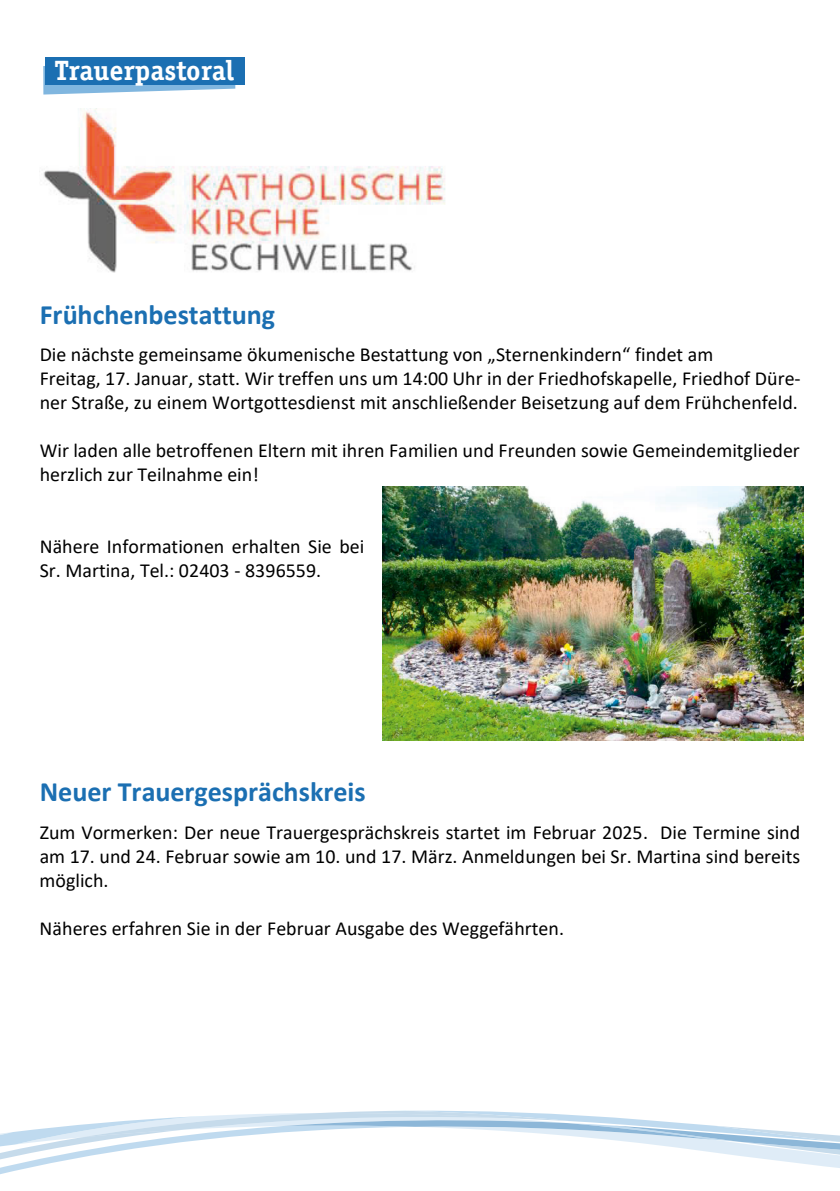
<style>
.page{position:relative;width:840px;height:1191px;background:#fff}
.page>*{position:absolute;margin:0;border:0;box-sizing:border-box;transform-origin:0 0}
.t1{font:700 28px "Calibri";color:#1b6fb2}
.t2{font:700 28px "Officina Serif";color:#fff}
.t3{font:20px/24px "Calibri";color:#000}
</style>
<div class="page">
<svg style="left:199px;top:1113px;width:84px;height:10px"></svg>
<svg style="left:102px;top:1116px;width:97px;height:7px"></svg>
<svg style="left:0;top:1123px;width:283px;height:51px"></svg>
<svg style="left:283px;top:1110px;width:556px;height:58px"></svg>
<img style="left:43px;top:108px;width:402px;height:165px">
<img style="left:382px;top:487px;width:421px;height:253px">
<svg style="left:43px;top:66px;width:192px;height:29px"></svg>
<div style="left:45px;top:57px;width:199px;height:27px;background:#1b6fb2"></div>
<h1 class="t2" style="left:54px;top:53px;width:181px">Trauerpastoral</h1>
<h1 class="t1" style="left:40px;top:295px;width:237px">Frühchenbestattung</h1>
<p class="t3" style="left:40px;top:342px;width:762px">Die nächste gemeinsame ökumenische Bestattung von „Sternenkindern“ findet am<br>Freitag, 17. Januar, statt. Wir treffen uns um 14:00 Uhr in der Friedhofskapelle, Friedhof Düre&shy;ner Straße, zu einem Wortgottesdienst mit anschließender Beisetzung auf dem Frühchenfeld.</p>
<p class="t3" style="left:40px;top:438px;width:761px">Wir laden alle betroffenen Eltern mit ihren Familien und Freunden sowie Gemeindemitglieder herzlich zur Teilnahme ein!</p>
<p class="t3" style="left:40px;top:534px;width:326px">Nähere Informationen erhalten Sie bei<br>Sr. Martina, Tel.: 02403 - 8396559.</p>
<h1 class="t1" style="left:40px;top:772px;width:327px">Neuer Trauergesprächskreis</h1>
<p class="t3" style="left:40px;top:819px;width:761px;text-align:justify">Zum Vormerken: Der neue Trauergesprächskreis startet im Februar 2025. Die Termine sind am 17. und 24. Februar sowie am 10. und 17. März. Anmeldungen bei Sr. Martina sind bereits möglich.</p>
<p class="t3" style="left:40px;top:915px;width:526px">Näheres erfahren Sie in der Februar Ausgabe des Weggefährten.</p>
</div>
